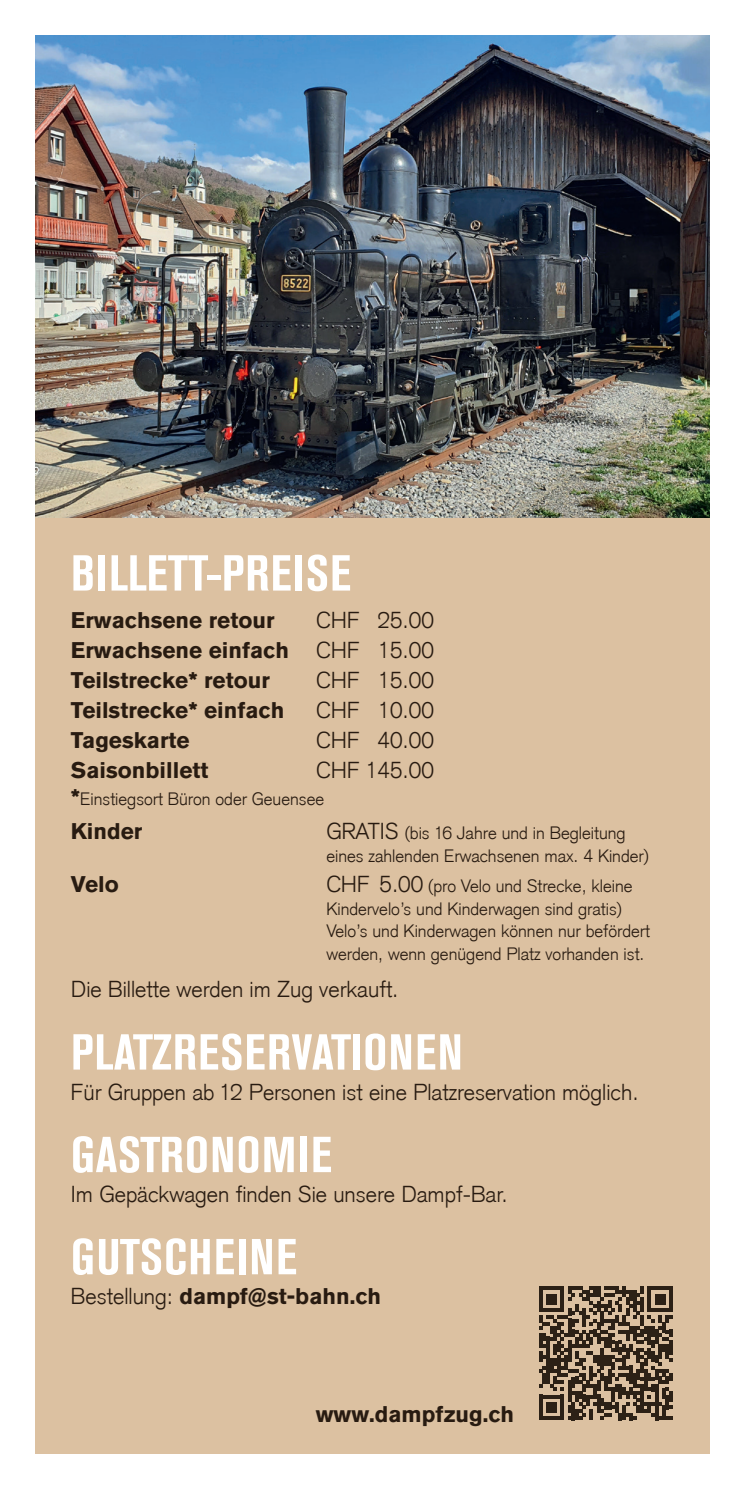
<style>
.page{position:relative;width:745px;height:1489px;background:#fff}
.page>*{position:absolute;margin:0;border:0;box-sizing:border-box;transform-origin:0 0}
.t1{font:700 condensed 50px "Akzidenz Grotesk BE";letter-spacing:.025em;color:#fff}
.t2{font:300 22.5px "Akzidenz Grotesk";color:#281b11}
.t3{font:700 22.5px/30px "Akzidenz Grotesk BQ";color:#281b11}
.t4{font:300 17.5px/22.5px "Akzidenz Grotesk";color:#281b11}
.s1{font-family:"Akzidenz Grotesk";font-weight:300}
.s2{font-family:"Akzidenz Grotesk BQ";font-weight:700;font-size:22.5px}
.s3{font-size:22.5px}
</style>
<div class="page">
<div style="left:35px;top:35px;width:673px;height:1418px;background:#dcc1a1"></div>
<img style="left:35px;top:35px;width:674px;height:482px">
<svg style="left:539px;top:1286px;width:133px;height:133px"></svg>
<h1 class="t1" style="left:71px;top:544px;width:281px">BILLETT-PREISE</h1>
<p class="t3" style="left:71px;top:605px;width:205px">Erwachsene retour</p>
<p class="t2" style="left:316px;top:606px;width:119px">CHF 25.00</p>
<p class="t3" style="left:71px;top:635px;width:364px">Erwachsene einfach <span class="s1">CHF 15.00<br></span>Teilstrecke* retour</p>
<p class="t2" style="left:316px;top:666px;width:119px">CHF 15.00</p>
<p class="t3" style="left:71px;top:694px;width:215px">Teilstrecke* einfach</p>
<p class="t2" style="left:316px;top:696px;width:119px">CHF 10.00</p>
<p class="t3" style="left:71px;top:724px;width:120px">Tageskarte</p>
<p class="t2" style="left:316px;top:726px;width:119px">CHF 40.00</p>
<p class="t3" style="left:71px;top:754px;width:139px">Saisonbillett</p>
<p class="t2" style="left:316px;top:756px;width:119px">CHF 145.00</p>
<p class="t4" style="left:71px;top:788px;width:254px"><span class="s2">*</span>Einstiegsort Büron oder Geuensee</p>
<p class="t3" style="left:71px;top:816px;width:73px">Kinder</p>
<p class="t4" style="left:326px;top:822px;width:324px"><span class="s3">GRATIS</span> (bis 16 Jahre und in Begleitung eines zahlenden Erwachsenen max. 4 Kinder)</p>
<p class="t3" style="left:71px;top:869px;width:49px">Velo</p>
<p class="t4" style="left:326px;top:874px;width:325px"><span class="s3">CHF 5.00</span> (pro Velo und Strecke, kleine Kindervelo’s und Kinderwagen sind gratis)<br>Velo’s und Kinderwagen können nur befördert werden, wenn genügend Platz vorhanden ist.</p>
<p class="t2" style="left:71px;top:976px;width:329px">Die Billette werden im Zug verkauft.</p>
<h1 class="t1" style="left:71px;top:1023px;width:393px">PLATZRESERVATIONEN</h1>
<p class="t2" style="left:71px;top:1078px;width:568px">Für Gruppen ab 12 Personen ist eine Platzreservation möglich.</p>
<h1 class="t1" style="left:71px;top:1126px;width:262px">GASTRONOMIE</h1>
<p class="t2" style="left:71px;top:1180px;width:438px">Im Gepäckwagen finden Sie unsere Dampf-Bar.</p>
<h1 class="t1" style="left:71px;top:1228px;width:227px">GUTSCHEINE</h1>
<p class="t3" style="left:71px;top:1281px;width:311px"><span class="s1">Bestellung:</span> dampf@st-bahn.ch</p>
<p class="t3" style="left:315px;top:1398px;width:200px">www.dampfzug.ch</p>
</div>
